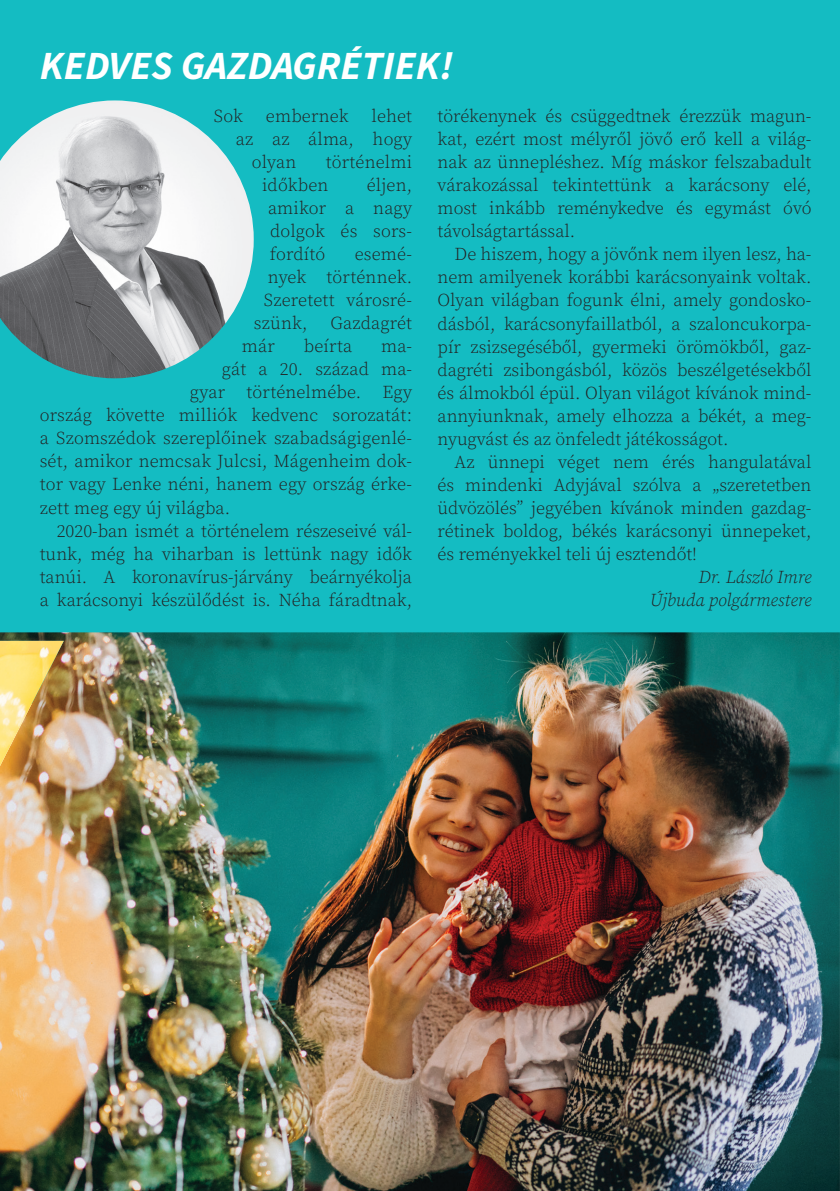
<style>
.page{position:relative;width:840px;height:1191px;background:#fff}
.page>*{position:absolute;margin:0;border:0;box-sizing:border-box;transform-origin:0 0}
.t1{font:italic 700 40px "Source Sans Pro";color:#fff}
.t2{font:300 18px/23px "Source Serif Pro";color:#231f20;text-align:justify}
.t3{font:italic 300 18px/23px "Source Serif Pro";color:#231f20;text-align:right}
</style>
<div class="page">
<img style="left:839px;top:888px;width:1px;height:16px">
<hr style="left:839px;top:632px;width:1px;height:256px;background:#d2e287">
<div style="left:0;top:0;width:839px;height:704px;background:#14bcc2"></div>
<img style="left:0;top:100px;width:253px;height:278px">
<img style="left:0;top:632px;width:839px;height:559px">
<img style="left:0;top:641px;width:64px;height:178px">
<h1 class="t1" style="left:40px;top:40px;width:415px">KEDVES GAZDAGRÉTIEK!</h1>
<p class="t2" style="left:214px;top:105px;width:31px">Sok</p>
<p class="t2" style="left:266px;top:105px;width:84px">embernek</p>
<p class="t2" style="left:371px;top:105px;width:42px">lehet</p>
<p class="t2" style="left:236px;top:128px;width:178px">az az álma, hogy</p>
<p class="t2" style="left:252px;top:151px;width:46px">olyan</p>
<p class="t2" style="left:437px;top:105px;width:375px">törékenynek és csüggedtnek érezzük magun&shy;kat, ezért most mélyről jövő erő kell a világ&shy;nak az ünnepléshez. Míg máskor felszabadult várakozással tekintettünk a karácsony elé, most inkább reménykedve és egymást óvó távolságtartással.</p>
<p class="t2" style="left:437px;top:243px;width:375px;text-indent:17px">De hiszem, hogy a jövőnk nem ilyen lesz, ha&shy;nem amilyenek korábbi karácsonyaink voltak.<br>Olyan világban fogunk élni, amely gondosko&shy;dásból, karácsonyfaillatból, a szaloncukorpa&shy;pír zsizsegéséből, gyermeki örömökből, gaz&shy;dagréti zsibongásból, közös beszélgetésekből és álmokból épül. Olyan világot kívánok mind&shy;annyiunknak, amely elhozza a békét, a meg&shy;nyugvást és az önfeledt játékosságot.</p>
<p class="t2" style="left:437px;top:450px;width:375px;text-indent:17px">Az ünnepi véget nem érés hangulatával és mindenki Adyjával szólva a „szeretetben üdvözölés” jegyében kívánok minden gazdag&shy;rétinek boldog, békés karácsonyi ünnepeket, és reményekkel teli új esztendőt!</p>
<p class="t3" style="left:649px;top:565px;width:163px">Dr. László Imre<br>Újbuda polgármestere</p>
<p class="t2" style="left:262px;top:151px;width:151px;text-indent:64px">történelmi időkben</p>
<p class="t2" style="left:268px;top:174px;width:146px;text-indent:99px">éljen, amikor a nagy dolgok és sors&shy;fordító</p>
<p class="t2" style="left:354px;top:243px;width:59px">esemé-</p>
<p class="t2" style="left:268px;top:266px;width:146px">nyek történnek.</p>
<p class="t2" style="left:264px;top:289px;width:149px">Szeretett városré-</p>
<p class="t2" style="left:254px;top:312px;width:55px">szünk,</p>
<p class="t2" style="left:330px;top:312px;width:83px">Gazdagrét</p>
<p class="t2" style="left:242px;top:335px;width:34px">már</p>
<p class="t2" style="left:304px;top:335px;width:50px">beírta</p>
<p class="t2" style="left:381px;top:335px;width:32px">ma-</p>
<p class="t2" style="left:222px;top:358px;width:191px">gát a 20. század ma-</p>
<p class="t2" style="left:190px;top:381px;width:224px">gyar történelmébe. Egy</p>
<p class="t2" style="left:40px;top:404px;width:374px">ország követte milliók kedvenc sorozatát:</p>
<p class="t2" style="left:40px;top:427px;width:373px">a Szomszédok szereplőinek szabadságigenlé-</p>
<p class="t2" style="left:40px;top:450px;width:374px">sét, amikor nemcsak Julcsi, Mágenheim dok-</p>
<p class="t2" style="left:40px;top:473px;width:374px">tor vagy Lenke néni, hanem egy ország érke-</p>
<p class="t2" style="left:40px;top:496px;width:192px">zett meg egy új világba.</p>
<p class="t2" style="left:57px;top:519px;width:356px">2020-ban ismét a történelem részeseivé vál-</p>
<p class="t2" style="left:40px;top:542px;width:374px">tunk, még ha viharban is lettünk nagy idők</p>
<p class="t2" style="left:40px;top:565px;width:373px">tanúi. A koronavírus-járvány beárnyékolja</p>
<p class="t2" style="left:40px;top:588px;width:374px">a karácsonyi készülődést is. Néha fáradtnak,</p>
</div>
